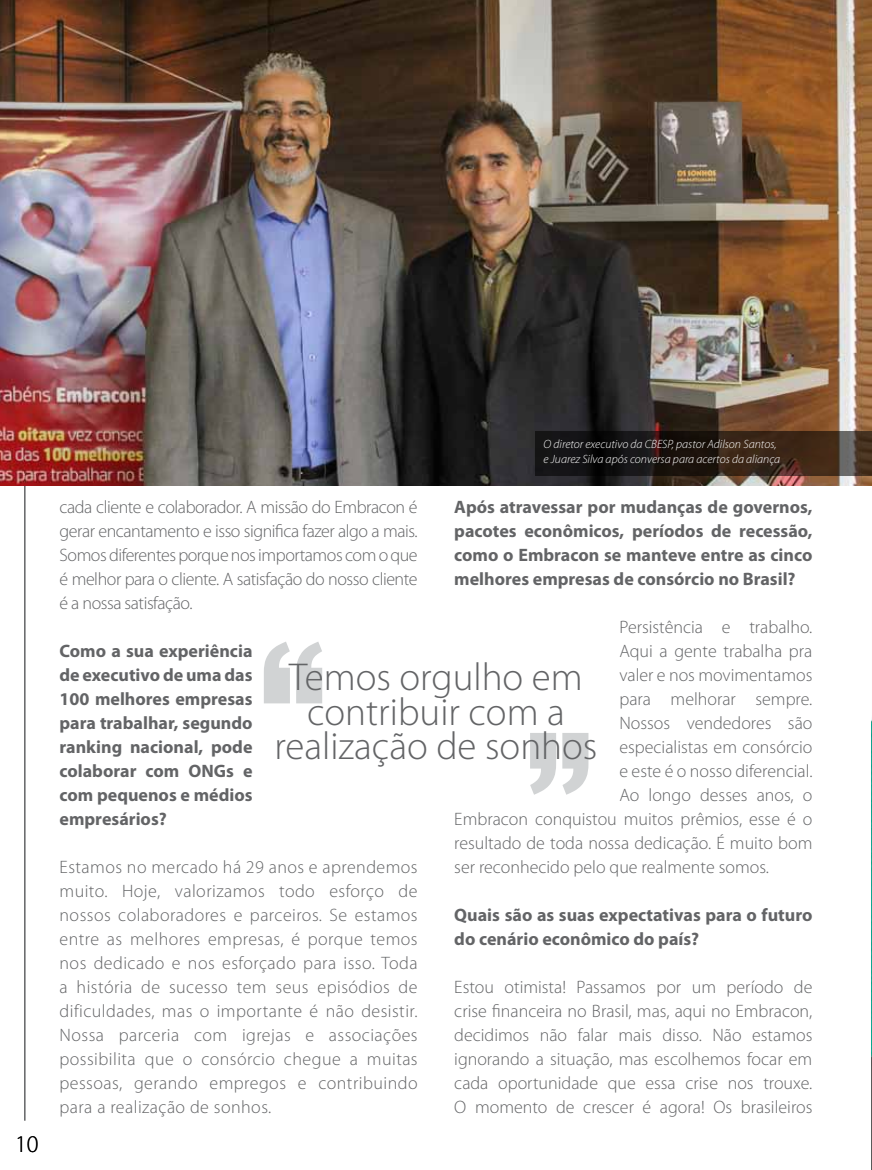
<style>
.page{position:relative;width:872px;height:1170px;background:#fff}
.page>*{position:absolute;margin:0;border:0;box-sizing:border-box;transform-origin:0 0}
.t1{font:300 39px/34.5px "Myriad Pro";color:#636466;text-align:center}
.t2{font:300 24px "Myriad Pro";color:#000}
.t3{font:300 18px/24px "Myriad Pro";color:#636466;text-align:justify}
.t4{font:700 18px/24px "Myriad Pro";color:#636466;text-align:justify}
.t5{font:italic 300 12px/15px "Myriad Pro";color:#fff}
</style>
<div class="page">
<hr style="left:24px;top:0;width:2px;height:1120px;background:#636466">
<img style="left:0;top:0;width:872px;height:485px">
<img style="left:871px;top:719px;width:1px;height:291px">
<img style="left:871px;top:1010px;width:1px;height:159px">
<svg style="left:264px;top:642px;width:58px;height:61px"></svg>
<svg style="left:530px;top:733px;width:58px;height:61px"></svg>
<svg style="left:535px;top:431px;width:337px;height:44px;background:#2a1e17"></svg>
<h2 class="t2" style="left:15px;top:1130px;width:25px">10</h2>
<p class="t5" style="left:543px;top:437px;width:238px">O diretor executivo da CBESP, pastor Adilson Santos, e Juarez Silva após conversa para acertos da aliança</p>
<p class="t4" style="left:454px;top:494px;width:359px">Após atravessar por mudanças de governos, pacotes econômicos, períodos de recessão, como o Embracon se manteve entre as cinco melhores empresas de consórcio no Brasil?</p>
<p class="t3" style="left:619px;top:615px;width:194px">Persistência e trabalho.</p>
<p class="t3" style="left:619px;top:639px;width:194px">Aqui a gente trabalha pra</p>
<p class="t3" style="left:619px;top:663px;width:194px">valer e nos movimentamos</p>
<p class="t3" style="left:619px;top:687px;width:194px">para melhorar sempre.</p>
<p class="t3" style="left:619px;top:711px;width:194px">N ossos vendedores são</p>
<p class="t3" style="left:619px;top:735px;width:194px">especialistas em consórcio</p>
<p class="t3" style="left:619px;top:759px;width:194px">e este é o nosso diferencial.</p>
<p class="t3" style="left:619px;top:783px;width:194px">Ao longo desses anos, o</p>
<p class="t3" style="left:454px;top:807px;width:359px">Embracon conquistou muitos prêmios, esse é o</p>
<p class="t3" style="left:454px;top:831px;width:360px">resultado de toda nossa dedicação. É muito bom</p>
<p class="t3" style="left:454px;top:855px;width:316px">ser reconhecido pelo que realmente somos.</p>
<p class="t4" style="left:454px;top:902px;width:359px">Quais são as suas expectativas para o futuro do cenário econômico do país?</p>
<p class="t3" style="left:454px;top:975px;width:359px">Estou otimista! Passamos por um período de crise financeira no Brasil, mas, aqui no Embracon, decidimos não falar mais disso. Não estamos ignorando a situação, mas escolhemos focar em cada oportunidade que essa crise nos trouxe.<br>O momento de crescer é agora! Os brasileiros</p>
<p class="t3" style="left:60px;top:495px;width:359px">cada cliente e colaborador. A missão do Embracon é gerar encantamento e isso significa fazer algo a mais.<br>Somos diferentes porque nos importamos com o que é melhor para o cliente. A satisfação do nosso cliente é a nossa satisfação.</p>
<p class="t4" style="left:60px;top:638px;width:194px">Como a sua experiência de executivo de uma das 100 melhores empresas para trabalhar, segundo ranking nacional, pode colaborar com ONG</p>
<h1 class="t1" style="left:274px;top:660px;width:324px">Temos orgulho em contribuir com a realização de sonhos</h1>
<p class="t4" style="left:60px;top:758px;width:194px;text-indent:167px">s e com pequenos e médios empresários?</p>
<p class="t3" style="left:60px;top:855px;width:360px">Estamos no mercado há 29 anos e aprendemos muito. Hoje, valorizamos todo esforço de nossos colaboradores e parceiros. Se estamos entre as melhores empresas, é porque temos nos dedicado e nos esforçado para isso. Toda a história de sucesso tem seus episódios de dificuldades, mas o importante é não desistir.<br>N ossa parceria com igrejas e associações possibilita que o consórcio chegue a muitas pessoas, gerando empregos e contribuindo para a realização de sonhos.</p>
</div>
